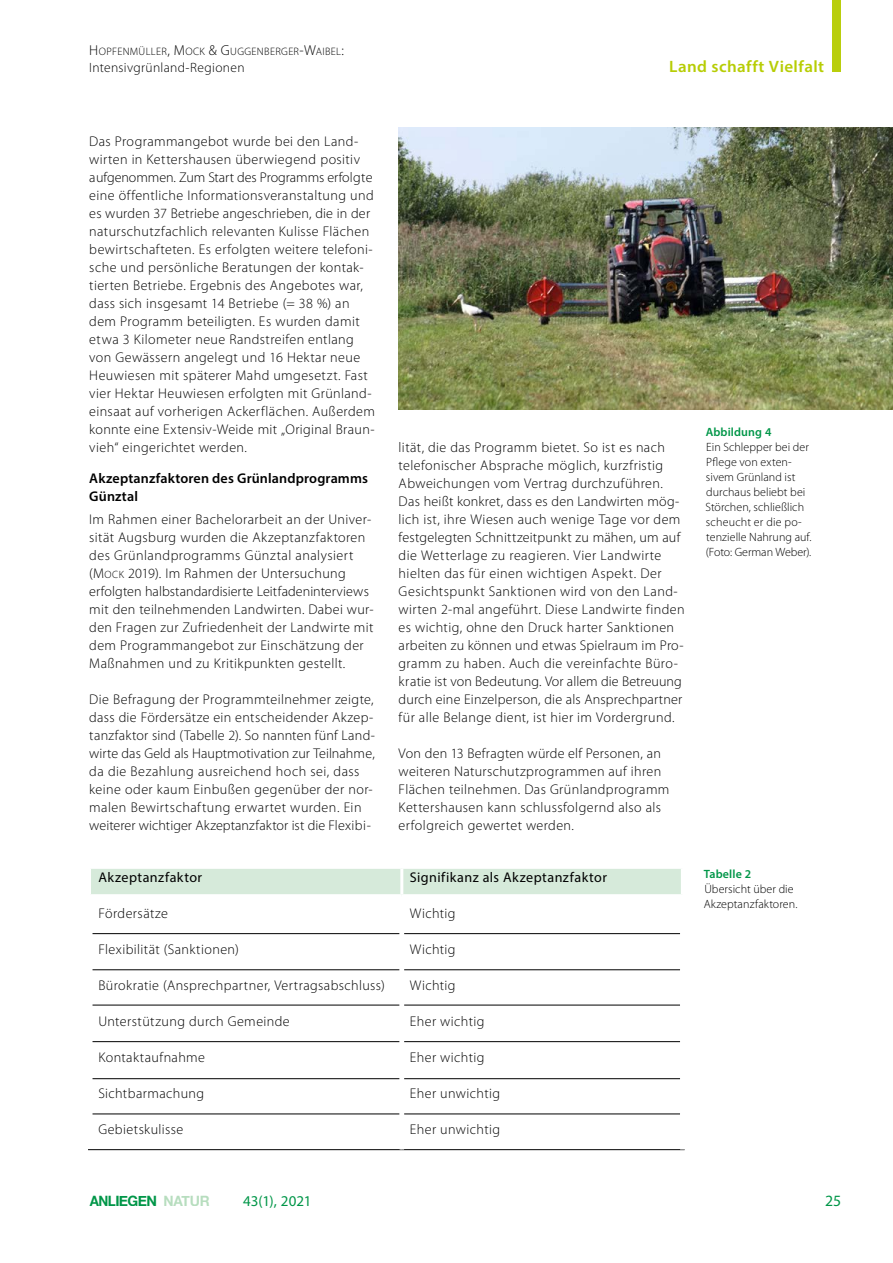
<style>
.page{position:relative;width:893px;height:1263px;background:#fff}
.page>*{position:absolute;margin:0;border:0;box-sizing:border-box;transform-origin:0 0}
.t1{font:600 16.5px "Myriad Pro";letter-spacing:.025em;color:#b7cd05}
.t2{font:15.75px "Myriad Pro";color:#009648}
.t3{font:15px "Myriad Pro";color:#009648}
.t4{font:700 14.25px "Helvetica Neue";letter-spacing:-.035em;color:#009648;scale:.94 1}
.P1__Fließtext_2Sp{font:300 14.1px/18px "Myriad Pro";letter-spacing:.025em;color:#000}
.P1__Fließtext_2Sp-2{font:600 14.1px/18px "Myriad Pro";letter-spacing:.01em;color:#000}
.t5{font:14.1px "Myriad Pro";letter-spacing:.03em;color:#000}
.t6{font:300 13.5px "Myriad Pro";letter-spacing:.025em;color:#000}
.P5__Bildlegende{font:300 12px/15px "Myriad Pro";letter-spacing:.005em;color:#000}
.t7{font:300 10.8px "Myriad Pro";letter-spacing:.035em;color:#000}
.s1{font-size:14.4px}
.s2{font-style:inherit}
.s3{font-size:10.65px}
.s4{font-weight:600;color:#009648}
.s5{color:rgb(111 188 126/.5)}
</style>
<div class="page">
<img style="left:399px;top:128px;width:494px;height:281px">
<div style="left:833px;top:0;width:8px;height:71px;background:#b9ce0c"></div>
<div style="left:91px;top:869px;width:590px;height:25px;background:#d6eada"></div>
<hr style="left:93px;top:933px;width:307px;height:1px;background:#000">
<hr style="left:404px;top:933px;width:276px;height:1px;background:#000">
<hr style="left:93px;top:969px;width:307px;height:1px;background:#000">
<hr style="left:404px;top:969px;width:276px;height:1px;background:#000">
<hr style="left:93px;top:1005px;width:307px;height:1px;background:#000">
<hr style="left:404px;top:1005px;width:276px;height:1px;background:#000">
<hr style="left:93px;top:1041px;width:307px;height:1px;background:#000">
<hr style="left:404px;top:1041px;width:276px;height:1px;background:#000">
<hr style="left:93px;top:1078px;width:307px;height:1px;background:#000">
<hr style="left:404px;top:1078px;width:276px;height:1px;background:#000">
<hr style="left:93px;top:1114px;width:307px;height:1px;background:#000">
<hr style="left:404px;top:1114px;width:276px;height:1px;background:#000">
<hr style="left:88px;top:1149px;width:314px;height:1px;background:#000">
<hr style="left:402px;top:1149px;width:283px;height:1px;background:#000">
<hr style="left:400px;top:869px;width:3px;height:25px;background:#fff">
<p class="t7" style="left:89px;top:45px;width:256px"><span class="s1">H</span>OPFENMÜLLER<span class="s1">, M</span>OCK <span class="s1">&amp; G</span>UGG ENBERGER<span class="s1">-W</span>AIBEL<span class="s1">:</span></p>
<p class="t6" style="left:89px;top:59px;width:157px">Intensivgrünland-Regionen</p>
<p class="t1" style="left:669px;top:55px;width:156px">Land schafft Vielfalt</p>
<p class="P1__Fließtext_2Sp" style="left:89px;top:132px;width:287px">Das Programmangebot wurde bei den Land&shy;wirten in Kettershausen überwiegend positiv aufgenommen. Zum Start des Programms erfolgte eine öffentliche Informationsveranstaltung und es wurden 37 Betriebe angeschrieben, die in der naturschutzfachlich relevanten Kulisse Flächen bewirtschafteten. Es erfolgten weitere telefoni&shy;sche und persönliche Beratungen der kontak&shy;tierten Betriebe. Ergebnis des Angebotes war, dass sich insgesamt 14 Betriebe (= 38 %) an dem Programm beteiligten. Es wurden damit etwa 3 Kilometer neue Randstreifen entlang von Gewässern angelegt und 16 Hektar neue Heuwiesen mit späterer Mahd umgesetzt. Fast vier Hektar Heuwiesen erfolgten mit Grünland&shy;einsaat auf vorherigen Ackerflächen. Außerdem konnte eine Extensiv-Weide mit „Original Braun&shy;vieh“ eingerichtet werden.</p>
<p class="P1__Fließtext_2Sp-2" style="left:89px;top:469px;width:280px">Akzeptanzfaktoren des Grünlandprogramms<br>Günztal</p>
<p class="P1__Fließtext_2Sp" style="left:89px;top:510px;width:286px">Im Rahmen einer Bachelorarbeit an der Univer&shy;sität Augsburg wurden die Akzeptanzfaktoren des Grünlandprogramms Günztal analysiert (<span class="s2">M</span><span class="s3">OCK</span> 2019). Im Rahmen der Untersuchung erfolgten halbstandardisierte Leitfadeninterviews mit den teilnehmenden Landwirten. Dabei wur&shy;den Fragen zur Zufriedenheit der Landwirte mit dem Programmangebot zur Einschätzung der Maßnahmen und zu Kritikpunkten gestellt.</p>
<p class="P1__Fließtext_2Sp" style="left:89px;top:690px;width:287px">Die Befragung der Programmteilnehmer zeigte, dass die Fördersätze ein entscheidender Akzep&shy;tanzfaktor sind (Tabelle 2). So nannten fünf Land&shy;wirte das Geld als Hauptmotivation zur Teilnahme, da die Bezahlung ausreichend hoch sei, dass keine oder kaum Einbußen gegenüber der nor&shy;malen Bewirtschaftung erwartet wurden. Ein weiterer wichtiger Akzeptanzfaktor ist die Flexibi-</p>
<p class="P1__Fließtext_2Sp" style="left:399px;top:438px;width:287px">lität, die das Programm bietet. So ist es nach telefonischer Absprache möglich, kurzfristig Abweichungen vom Vertrag durchzuführen.<br>Das heißt konkret, dass es den Landwirten mög&shy;lich ist, ihre Wiesen auch wenige Tage vor dem festgelegten Schnittzeitpunkt zu mähen, um auf die Wetterlage zu reagieren. Vier Landwirte hielten das für einen wichtigen Aspekt. Der Gesichtspunkt Sanktionen wird von den Land&shy;wirten 2-mal angeführt. Diese Landwirte finden es wichtig, ohne den Druck harter Sanktionen arbeiten zu können und etwas Spielraum im Pro&shy;gramm zu haben. Auch die vereinfachte Büro&shy;kratie ist von Bedeutung. Vor allem die Betreuung durch eine Einzelperson, die als Ansprechpartner für alle Belange dient, ist hier im Vordergrund.</p>
<p class="P1__Fließtext_2Sp" style="left:399px;top:744px;width:272px">Von den 13 Befragten würde elf Personen, an weiteren Naturschutzprogrammen auf ihren Flächen teilnehmen. Das Grünlandprogramm Kettershausen kann schlussfolgernd also als erfolgreich gewertet werden.</p>
<p class="t5" style="left:98px;top:869px;width:105px">Akzeptanzfaktor</p>
<p class="t5" style="left:410px;top:869px;width:199px">Signifikanz als Akzeptanzfaktor</p>
<p class="P1__Fließtext_2Sp" style="left:98px;top:904px;width:71px">Fördersätze</p>
<p class="P1__Fließtext_2Sp" style="left:410px;top:904px;width:47px">Wichtig</p>
<p class="P1__Fließtext_2Sp" style="left:98px;top:940px;width:142px">Flexibilität (Sanktionen)</p>
<p class="P1__Fließtext_2Sp" style="left:410px;top:940px;width:47px">Wichtig</p>
<p class="P1__Fließtext_2Sp" style="left:98px;top:976px;width:288px">Bürokratie (Ansprechpartner, Vertragsabschluss)</p>
<p class="P1__Fließtext_2Sp" style="left:410px;top:976px;width:47px">Wichtig</p>
<p class="P1__Fließtext_2Sp" style="left:98px;top:1012px;width:193px">Unterstützung durch Gemeinde</p>
<p class="P1__Fließtext_2Sp" style="left:410px;top:1012px;width:76px">Eher wichtig</p>
<p class="P1__Fließtext_2Sp" style="left:98px;top:1048px;width:108px">Kontaktaufnahme</p>
<p class="P1__Fließtext_2Sp" style="left:410px;top:1048px;width:76px">Eher wichtig</p>
<p class="P1__Fließtext_2Sp" style="left:98px;top:1084px;width:107px">Sichtbarmachung</p>
<p class="P1__Fließtext_2Sp" style="left:410px;top:1084px;width:92px">Eher unwichtig</p>
<p class="P1__Fließtext_2Sp" style="left:98px;top:1120px;width:86px">Gebietskulisse</p>
<p class="P1__Fließtext_2Sp" style="left:410px;top:1120px;width:92px">Eher unwichtig</p>
<p class="P5__Bildlegende" style="left:706px;top:424px;width:108px"><span class="s4">Abbildung 4<br></span>Ein Schlepper bei der<br>Pflege von exten&shy;sivem Grünland ist durchaus beliebt bei<br>Störchen, schließlich scheucht er die po&shy;tenzielle Nahrung auf. (Foto: German Weber).</p>
<p class="P5__Bildlegende" style="left:704px;top:866px;width:95px"><span class="s4">Tabelle 2<br></span>Übersicht über die<br>Akzeptanzfaktoren.</p>
<p class="t4" style="left:90px;top:1189px;width:129px">ANLIEGEN <span class="s5">NATUR</span></p>
<p class="t3" style="left:243px;top:1191px;width:70px">43(1), 2021</p>
<p class="t2" style="left:825px;top:1191px;width:18px">25</p>
</div>
